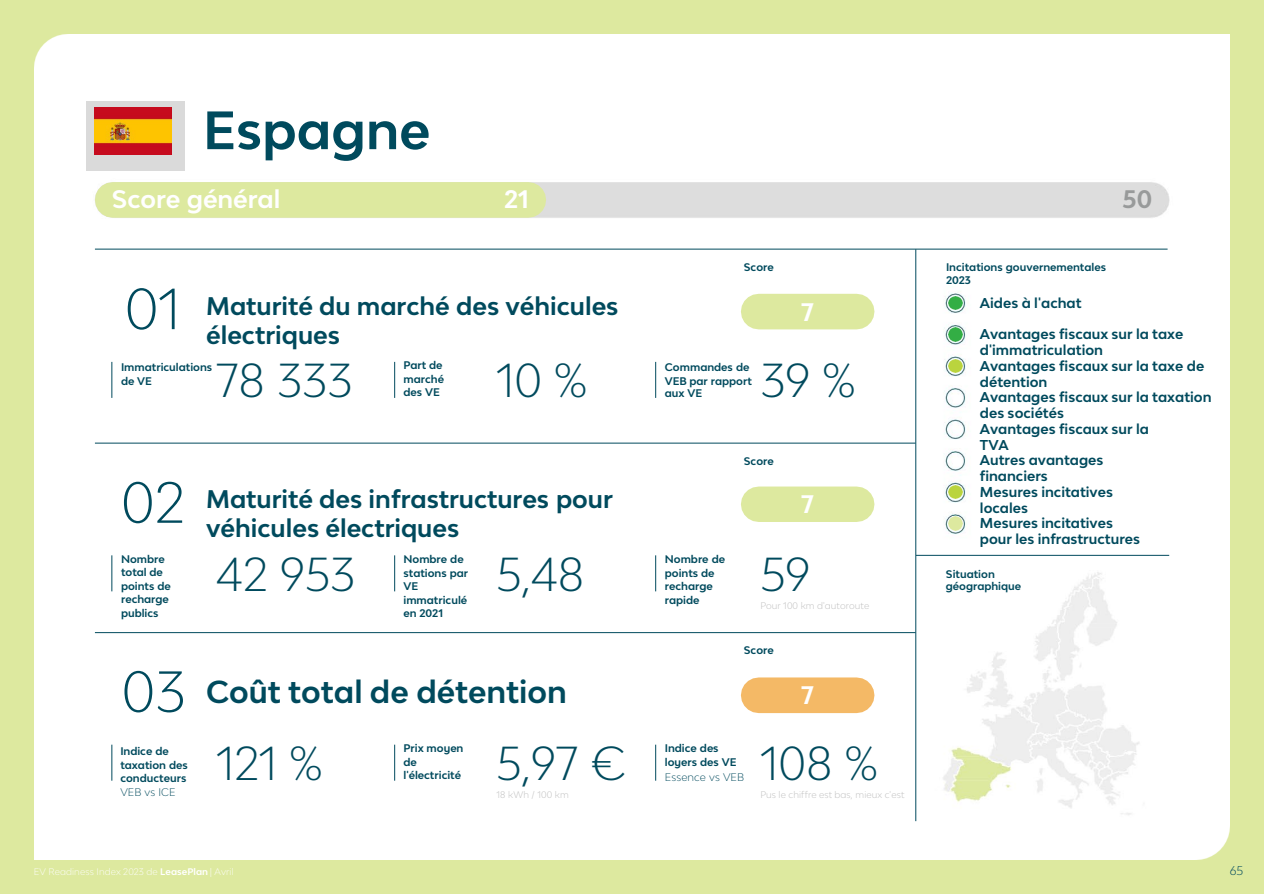
<style>
.page{position:relative;width:1264px;height:894px;background:#fff}
.page>*{position:absolute;margin:0;border:0;box-sizing:border-box;transform-origin:0 0}
.t1{font:300 54.75px "Lease Plan";color:#004a5d}
.t2{font:700 51px "Lease Plan";color:#004a5d}
.t3{font:300 45px "Lease Plan";color:#004a5d}
.t4{font:700 30px "Lease Plan";color:#004a5d}
.t5{font:700 24px/28.8px "Lease Plan";letter-spacing:-.005em;color:#004a5d}
.t6{font:700 24px "Lease Plan";color:#fff}
.t7{font:700 24px "Lease Plan";color:#989a9a}
.t8{font:700 13.5px/16.2px "Lease Plan";color:#004a5d}
.t9{font:300 12px "Lease Plan";color:#004a5d}
.t10{font:700 10.5px/13.5px "Lease Plan";color:#004a5d}
.t11{font:300 10.5px "Lease Plan";letter-spacing:.01em;color:#004a5d}
.t12{font:300 9px "Lease Plan";letter-spacing:.015em;color:#bbb}
.t13{font:300 9px "Lease Plan";letter-spacing:.01em;color:#fff}
.s1{font-weight:300;font-size:54.75px}
.s2{font-weight:300}
.s3{font-weight:700}
</style>
<div class="page">
<div style="left:0;top:0;width:1263px;height:893px;background:#dde99f"></div>
<div style="left:34px;top:34px;width:1195px;height:825px;background:#fff"></div>
<hr style="left:95px;top:249px;width:1072px;height:1px;background:#004a5d">
<hr style="left:95px;top:632px;width:820px;height:1px;background:#004a5d">
<hr style="left:95px;top:443px;width:820px;height:1px;background:#004a5d">
<hr style="left:915px;top:555px;width:253px;height:1px;background:#004a5d">
<hr style="left:915px;top:249px;width:1px;height:572px;background:#004a5d">
<hr style="left:112px;top:555px;width:1px;height:36px;background:#004a5d">
<hr style="left:394px;top:555px;width:1px;height:36px;background:#004a5d">
<hr style="left:655px;top:555px;width:1px;height:36px;background:#004a5d">
<hr style="left:112px;top:744px;width:1px;height:36px;background:#004a5d">
<hr style="left:394px;top:744px;width:1px;height:36px;background:#004a5d">
<hr style="left:655px;top:744px;width:1px;height:36px;background:#004a5d">
<hr style="left:112px;top:362px;width:1px;height:36px;background:#004a5d">
<hr style="left:394px;top:362px;width:1px;height:36px;background:#004a5d">
<hr style="left:655px;top:362px;width:1px;height:36px;background:#004a5d">
<svg style="left:95px;top:182px;width:451px;height:36px"></svg>
<div style="left:86px;top:101px;width:98px;height:69px;background:#000;opacity:.15"></div>
<img style="left:95px;top:108px;width:76px;height:46px">
<svg style="left:740px;top:294px;width:134px;height:35px"></svg>
<svg style="left:740px;top:677px;width:134px;height:36px;background:#f4be71"></svg>
<svg style="left:740px;top:486px;width:134px;height:36px"></svg>
<svg style="left:948px;top:517px;width:13px;height:13px"></svg>
<img style="left:948px;top:485px;width:13px;height:14px">
<svg style="left:948px;top:328px;width:13px;height:13px"></svg>
<img style="left:948px;top:359px;width:13px;height:14px">
<img style="left:948px;top:296px;width:13px;height:14px">
<h2 class="t2" style="left:203px;top:97px;width:229px">Espagne</h2>
<p class="t6" style="left:112px;top:184px;width:170px">Score général</p>
<p class="t6" style="left:504px;top:184px;width:26px">21</p>
<p class="t1" style="left:125px;top:273px;width:57px">01</p>
<p class="t10" style="left:121px;top:360px;width:93px">Immatriculations</p>
<p class="t10" style="left:121px;top:374px;width:32px">de VE</p>
<p class="t5" style="left:206px;top:291px;width:414px">Maturité du marché des véhicules électriques</p>
<p class="t10" style="left:403px;top:358px;width:42px">Part de marché des VE</p>
<p class="t3" style="left:216px;top:351px;width:138px">78 333</p>
<p class="t3" style="left:496px;top:351px;width:92px">10 %</p>
<p class="t1" style="left:121px;top:467px;width:65px">02</p>
<p class="t10" style="left:121px;top:552px;width:51px">Nombre total de points de recharge publics</p>
<p class="t5" style="left:206px;top:484px;width:408px">Maturité des infrastructures pour véhicules électriques</p>
<p class="t10" style="left:403px;top:552px;width:66px">Nombre de stations par<br>VE immatriculé en 2021</p>
<p class="t3" style="left:216px;top:544px;width:141px">42 953</p>
<p class="t3" style="left:496px;top:544px;width:89px">5,48</p>
<h3 class="t4" style="left:121px;top:672px;width:446px"><span class="s1">03</span> Coût total de détention</h3>
<p class="t10" style="left:120px;top:744px;width:69px">Indice de taxation des conducteurs<br><span class="s2">VEB vs ICE</span></p>
<p class="t3" style="left:216px;top:733px;width:108px">121 %</p>
<p class="t10" style="left:403px;top:741px;width:61px">Prix moyen de l'électricité</p>
<p class="t3" style="left:496px;top:733px;width:132px">5,97 €</p>
<p class="t12" style="left:496px;top:789px;width:74px">18 kWh / 100 km</p>
<p class="t10" style="left:743px;top:260px;width:32px">Score</p>
<p class="t6" style="left:800px;top:296px;width:14px">7</p>
<p class="t10" style="left:664px;top:359px;width:86px">Commandes de</p>
<p class="t10" style="left:664px;top:374px;width:88px">VEB par rapport</p>
<p class="t10" style="left:664px;top:386px;width:39px">aux VE</p>
<p class="t3" style="left:760px;top:351px;width:97px">39 %</p>
<p class="t10" style="left:664px;top:552px;width:62px">Nombre de points de recharge rapide</p>
<p class="t10" style="left:743px;top:454px;width:32px">Score</p>
<p class="t6" style="left:800px;top:488px;width:14px">7</p>
<p class="t3" style="left:760px;top:544px;width:52px">59</p>
<p class="t12" style="left:760px;top:600px;width:110px">Pour 100 km d'autoroute</p>
<p class="t10" style="left:743px;top:643px;width:32px">Score</p>
<p class="t6" style="left:800px;top:679px;width:14px">7</p>
<p class="t10" style="left:664px;top:741px;width:73px">Indice des loyers des VE</p>
<p class="t11" style="left:664px;top:770px;width:81px">Essence vs VEB</p>
<p class="t3" style="left:760px;top:733px;width:119px">108 %</p>
<p class="t12" style="left:760px;top:789px;width:145px">Pus le chiffre est bas, mieux c'est</p>
<p class="t7" style="left:1122px;top:184px;width:31px">50</p>
<p class="t10" style="left:945px;top:261px;width:161px;line-height:12.6px">Incitations gouvernementales<br>2023</p>
<p class="t8" style="left:979px;top:294px;width:103px">Aides à l'achat</p>
<p class="t8" style="left:979px;top:325px;width:205px">Avantages fiscaux sur la taxe d'immatriculation</p>
<p class="t8" style="left:979px;top:357px;width:226px">Avantages fiscaux sur la taxe de détention</p>
<p class="t8" style="left:979px;top:388px;width:233px">Avantages fiscaux sur la taxation des sociétés</p>
<p class="t8" style="left:979px;top:420px;width:171px">Avantages fiscaux sur la<br>TVA</p>
<p class="t8" style="left:979px;top:451px;width:125px">Autres avantages financiers</p>
<p class="t8" style="left:979px;top:483px;width:134px">Mesures incitatives locales</p>
<p class="t8" style="left:979px;top:514px;width:162px">Mesures incitatives pour les infrastructures</p>
<p class="t10" style="left:945px;top:567px;width:77px;line-height:12.6px">Situation géographique</p>
<p class="t13" style="left:34px;top:865px;width:201px">EV Readiness Index 2023 de <span class="s3">LeasePlan</span> | Avril</p>
<p class="t9" style="left:1229px;top:862px;width:15px">65</p>
</div>
